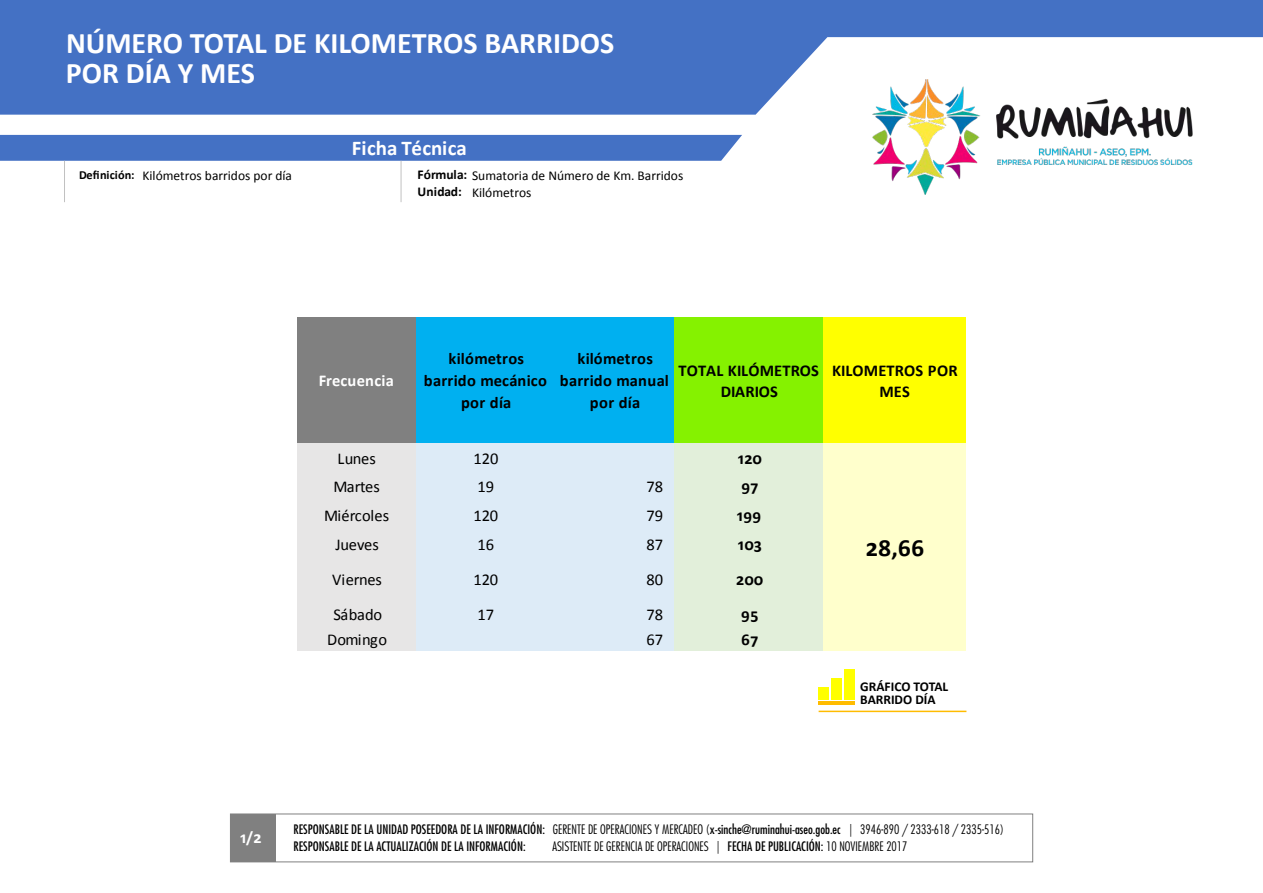
<style>
.page{position:relative;width:1263px;height:893px;background:#fff}
.page>*{position:absolute;margin:0;border:0;box-sizing:border-box;transform-origin:0 0}
.t1{font:700 30px/30px "Calibri";color:#fff}
.t2{font:700 24.75px "Calibri";color:#000}
.t3{font:700 21px "Calibri";color:#fff}
.t4{font:700 16.5px/21.8px "Calibri";letter-spacing:.01em;color:#000;text-align:center}
.t5{font:16.5px "Calibri";letter-spacing:-.005em;color:#000}
.t6{font:700 16.5px "Calibri";letter-spacing:.02em;color:#fff}
.t7{font:13.5px/15.5px "Calibri";color:#000}
.t8{font:700 13.5px/13.5px "Calibri";color:#000}
.t9{font:condensed 12.75px/16.5px "Futura Std";color:#000}
.t10{font:300 condensed 12.75px "Futura Std";color:#000}
.t11{font:700 12.3px "Calibri";letter-spacing:-.005em;color:#000}
.s1{font-weight:700}
.s2{font-weight:300}
.s3{font-weight:400}
</style>
<div class="page">
<svg style="left:0;top:0;width:1263px;height:115px;fill:#4471c4"></svg>
<div style="left:0;top:135px;width:742px;height:26px;background:#4471c4"></div>
<hr style="left:401px;top:161px;width:1px;height:41px;background:#c1c1c1">
<hr style="left:64px;top:161px;width:1px;height:41px;background:#c1c1c1">
<div style="left:230px;top:814px;width:803px;height:48px;border:1px solid #808080"></div>
<div style="left:231px;top:814px;width:45px;height:48px;background:#808080"></div>
<div style="left:819px;top:687px;width:10px;height:12px;background:#ff0"></div>
<div style="left:831px;top:678px;width:11px;height:21px;background:#ff0"></div>
<div style="left:844px;top:669px;width:11px;height:30px;background:#ff0"></div>
<hr style="left:819px;top:701px;width:36px;height:4px;background:#ffbc00">
<hr style="left:819px;top:711px;width:147px;height:1px;background:#ffbc00">
<div style="left:297px;top:318px;width:121px;height:126px;background:#808080"></div>
<div style="left:417px;top:318px;width:258px;height:126px;background:#00b0f0"></div>
<div style="left:674px;top:318px;width:151px;height:126px;background:#85f200"></div>
<div style="left:824px;top:318px;width:142px;height:126px;background:#ff0"></div>
<div style="left:297px;top:443px;width:121px;height:207px;background:#e7e6e6"></div>
<div style="left:417px;top:443px;width:258px;height:207px;background:#ddebf7"></div>
<div style="left:674px;top:443px;width:151px;height:207px;background:#e2efda"></div>
<div style="left:824px;top:443px;width:142px;height:207px;background:#ffc"></div>
<img style="left:864px;top:80px;width:338px;height:115px">
<h1 class="t1" style="left:66px;top:27px;width:550px">NÚMERO TOTAL DE KILOMETROS BARRIDOS<br>POR DÍA Y MES</h1>
<h3 class="t3" style="left:352px;top:135px;width:117px">Ficha Técnica</h3>
<p class="t11" style="left:79px;top:167px;width:57px">Definición:</p>
<p class="t7" style="left:418px;top:168px;width:267px"><span class="s1">Fórmula:</span> Sumatoria de Número de Km. Barridos<br><span class="s1">Unidad:</span></p>
<p class="t7" style="left:142px;top:168px;width:151px">Kilómetros barridos por día</p>
<p class="t7" style="left:472px;top:184px;width:61px">Kilómetros</p>
<p class="t6" style="left:319px;top:370px;width:77px">Frecuencia</p>
<p class="t4" style="left:424px;top:347px;width:125px">kilómetros barrido mecánico por día</p>
<p class="t4" style="left:560px;top:347px;width:111px">kilómetros barrido manual por día</p>
<p class="t4" style="left:678px;top:359px;width:142px">TOTAL KILÓMETROS<br>DIARIOS</p>
<p class="t4" style="left:832px;top:359px;width:127px">KILOMETROS POR<br>MES</p>
<p class="t5" style="left:337px;top:448px;width:40px">Lunes</p>
<p class="t5" style="left:473px;top:448px;width:26px">120</p>
<p class="t4" style="left:738px;top:446px;width:25px">120</p>
<p class="t5" style="left:333px;top:477px;width:48px">Martes</p>
<p class="t5" style="left:478px;top:477px;width:18px">19</p>
<p class="t5" style="left:646px;top:477px;width:18px">78</p>
<p class="t4" style="left:741px;top:475px;width:18px">97</p>
<p class="t5" style="left:324px;top:505px;width:67px">Miércoles</p>
<p class="t5" style="left:473px;top:505px;width:26px">120</p>
<p class="t5" style="left:646px;top:505px;width:18px">79</p>
<p class="t4" style="left:737px;top:504px;width:26px">199</p>
<p class="t5" style="left:335px;top:534px;width:45px">Jueves</p>
<p class="t5" style="left:478px;top:534px;width:18px">16</p>
<p class="t5" style="left:646px;top:534px;width:18px">87</p>
<p class="t4" style="left:738px;top:533px;width:25px">103</p>
<p class="t5" style="left:332px;top:569px;width:51px">Viernes</p>
<p class="t5" style="left:473px;top:569px;width:26px">120</p>
<p class="t5" style="left:646px;top:569px;width:18px">80</p>
<p class="t4" style="left:736px;top:568px;width:29px">200</p>
<p class="t5" style="left:333px;top:604px;width:50px">Sábado</p>
<p class="t5" style="left:478px;top:604px;width:18px">17</p>
<p class="t5" style="left:646px;top:604px;width:18px">78</p>
<p class="t4" style="left:741px;top:602px;width:19px">95</p>
<p class="t5" style="left:327px;top:629px;width:62px">Domingo</p>
<p class="t5" style="left:646px;top:629px;width:18px">67</p>
<p class="t4" style="left:741px;top:628px;width:18px">67</p>
<h2 class="t2" style="left:866px;top:532px;width:60px">28,66</h2>
<p class="t8" style="left:860px;top:679px;width:90px">GRÁFICO TOTAL<br>BARRIDO DÍA</p>
<p class="t6" style="left:240px;top:827px;width:23px">1/2</p>
<p class="t9" style="left:294px;top:821px;width:712px">RESPONSABLE DE LA UNIDAD POSEEDORA DE LA INFORMACIÓN: <span class="s2">GERENTE DE OPERACIONES Y MERCADEO (</span>x-sinche@ruminahui-aseo.gob.ec <span class="s2">| 3946-890 / 2333-618 / 2335-516)<br></span>RESPONSABLE DE LA ACTUALIZACIÓN DE LA INFORMACIÓN:</p>
<p class="t10" style="left:552px;top:838px;width:357px">ASISTENTE DE GERENCIA DE OPERACIONES | <span class="s3">FECHA DE PUBLICACIÓN:</span> 10 NOVIEMBRE 2017</p>
</div>
